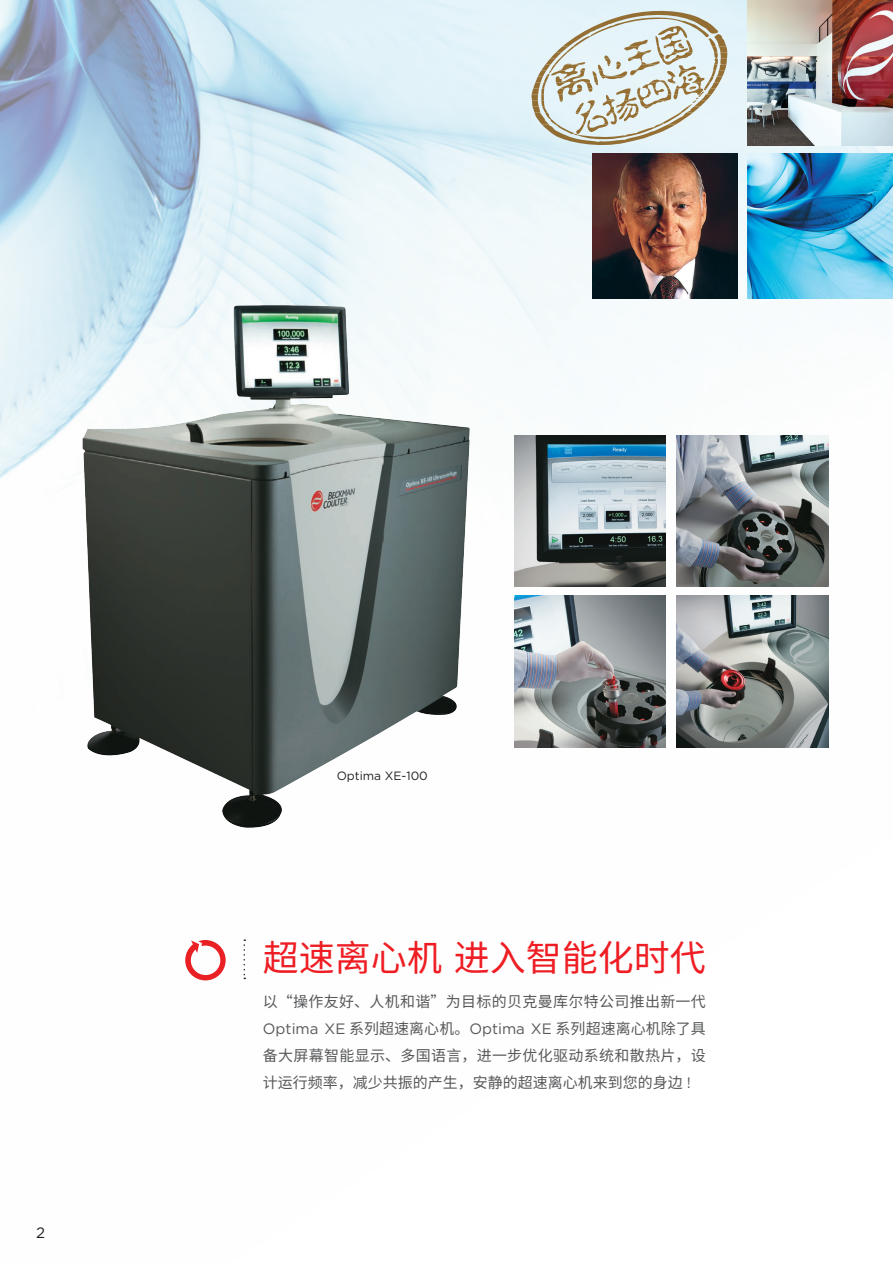
<style>
.page{position:relative;width:893px;height:1263px;background:#fff}
.page>*{position:absolute;margin:0;border:0;box-sizing:border-box;transform-origin:0 0}
.t1{font:36px "Noto Sans CJ Ksc";color:#ee1d23}
.t2{font:15px/27px "Noto Sans CJ Ksc";color:#57585a;text-align:justify}
.t3{font:15px "Gotham";color:#231f20}
.t4{font:12px "Gotham";color:#231f20}
.s1{font-family:"Gotham"}
</style>
<div class="page">
<img style="left:0;top:0;width:893px;height:981px">
<img style="left:748px;top:0;width:145px;height:145px">
<img style="left:592px;top:153px;width:145px;height:145px">
<img style="left:748px;top:153px;width:145px;height:145px">
<svg style="left:531px;top:10px;width:196px;height:135px;background:#d3d6cd"></svg>
<svg style="left:244px;top:939px;width:1px;height:40px"></svg>
<svg style="left:185px;top:940px;width:41px;height:40px"></svg>
<img style="left:65px;top:290px;width:419px;height:560px">
<img style="left:677px;top:435px;width:151px;height:152px">
<img style="left:514px;top:435px;width:151px;height:152px">
<img style="left:514px;top:596px;width:151px;height:151px">
<img style="left:677px;top:596px;width:151px;height:151px">
<p class="t3" style="left:36px;top:1223px;width:10px">2</p>
<p class="t4" style="left:337px;top:768px;width:93px">Optima XE-100</p>
<h1 class="t1" style="left:263px;top:938px;width:444px">超速离心机进入智能化时代</h1>
<p class="t2" style="left:263px;top:988px;width:445px">以“操作友好、人机和谐”为目标的贝克曼库尔特公司推出新一代<span class="s1">Optima XE</span> 系列超速离心机。<span class="s1">Optima XE</span> 系列超速离心机除了具备大屏幕智能显示、多国语言，进一步优化驱动系统和散热片，设计运行频率，减少共振的产生，安静的超速离心机来到您的身边 <span class="s1">!</span></p>
</div>
